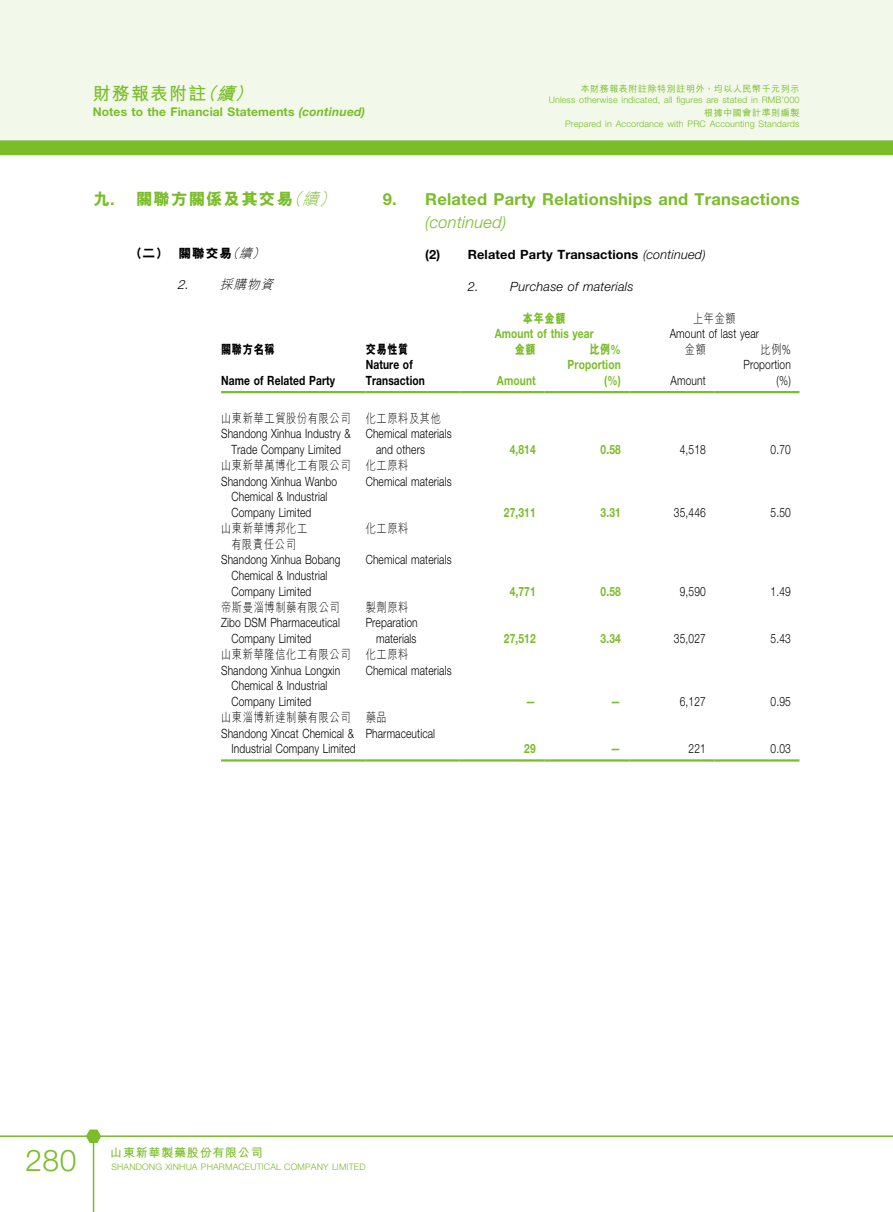
<style>
.page{position:relative;width:893px;height:1212px;background:#fff}
.page>*{position:absolute;margin:0;border:0;box-sizing:border-box;transform-origin:0 0}
.t1{font:300 30px "Helvetica Neue LT Std";color:#79bd28}
.t2{font:700 18px "M Hei HK";letter-spacing:.065em;color:#79bd28}
.Subhead_1__e{font:700 16.5px/22.5px "Helvetica Neue LT Std";letter-spacing:.015em;color:#79bd28}
.Subhead_1__c{font:800 16.5px "M Hei HK";letter-spacing:.065em;color:#79bd28}
.Body_text__e{font:300 12.75px "Helvetica Neue LT Std";letter-spacing:.015em;color:#000;scale:.8 1}
.Body_text__e-2{font:300 12.75px "M Hei HK";letter-spacing:.065em;color:#000;scale:.8 1}
.Body_text__e-3{font:700 12.75px "Helvetica Neue LT Std";letter-spacing:.015em;color:#79bd28;scale:.8 1}
.Subhead_2__e{font:700 12.75px "Helvetica Neue LT Std";letter-spacing:.015em;color:#000}
.Body_text__e-4{font:700 12.75px "Helvetica Neue LT Std";letter-spacing:.015em;color:#000;scale:.8 1}
.Subhead_3__e{font:italic 300 12.75px "Helvetica Neue LT Std";letter-spacing:.015em;color:#000}
.Subhead_2__c{font:800 12.75px "M Hei HK";color:#000}
.Body_text__e-5{font:800 12.75px "M Hei HK";letter-spacing:.065em;color:#79bd28;scale:.8 1}
.Body_text__e-6{font:800 12.75px "M Hei HK";letter-spacing:.065em;color:#000;scale:.8 1}
.Subhead_3__c{font:italic 300 12.75px "M Hei HK";color:#000}
.t3{font:700 12px "Helvetica Neue LT Std";letter-spacing:.015em;color:#79bd28}
.t4{font:700 12px "M Hei HK";letter-spacing:.065em;color:#79bd28}
.t5{font:300 9px "Helvetica Neue LT Std";letter-spacing:.015em;color:#79bd28}
.t6{font:500 9px "M Hei HK";letter-spacing:.065em;color:#79bd28}
.s1{font-style:italic}
.s2{font-family:"Helvetica Neue LT Std";font-weight:700}
.s3{font-weight:300;font-style:italic}
.s4{font-family:"Helvetica Neue LT Std"}
</style>
<div class="page">
<div style="left:0;top:0;width:893px;height:148px;background:#f2f8ea"></div>
<div style="left:0;top:140px;width:893px;height:15px;background:#79bd28"></div>
<hr style="left:0;top:1135px;width:893px;height:2px;background:#79bd28">
<hr style="left:93px;top:1135px;width:1px;height:77px;background:#79bd28">
<svg style="left:86px;top:1129px;width:15px;height:14px"></svg>
<hr style="left:221px;top:391px;width:145px;height:2px;background:#79bd28">
<hr style="left:366px;top:391px;width:93px;height:2px;background:#79bd28">
<hr style="left:459px;top:391px;width:85px;height:2px;background:#79bd28">
<hr style="left:544px;top:391px;width:85px;height:2px;background:#79bd28">
<hr style="left:629px;top:391px;width:85px;height:2px;background:#79bd28">
<hr style="left:714px;top:391px;width:85px;height:2px;background:#79bd28">
<hr style="left:221px;top:759px;width:145px;height:2px;background:#79bd28">
<hr style="left:366px;top:759px;width:93px;height:2px;background:#79bd28">
<hr style="left:459px;top:759px;width:85px;height:2px;background:#79bd28">
<hr style="left:544px;top:759px;width:85px;height:2px;background:#79bd28">
<hr style="left:629px;top:759px;width:85px;height:2px;background:#79bd28">
<hr style="left:714px;top:759px;width:85px;height:2px;background:#79bd28">
<h2 class="t2" style="left:93px;top:80px;width:168px">財務報表附註<span class="s1">（續）</span></h2>
<p class="t3" style="left:93px;top:104px;width:274px">Notes to the Financial Statements <span class="s1">(continued)</span></p>
<p class="t6" style="left:581px;top:82px;width:220px">本財務報表附註除特別註明外，均以人民幣千元列示</p>
<p class="t5" style="left:549px;top:94px;width:252px">Unless otherwise indicated, all figures are stated in RMB’000</p>
<p class="t6" style="left:704px;top:106px;width:97px">根據中國會計準則編製</p>
<p class="t5" style="left:565px;top:118px;width:236px">Prepared in Accordance with PRC Accounting Standards</p>
<p class="Subhead_1__c" style="left:94px;top:191px;width:248px">九<span class="s2">.</span> 關聯方關係及其交易<span class="s3">（續）</span></p>
<p class="Subhead_2__c" style="left:130px;top:247px;width:140px">（二） 關聯交易<span class="s3">（續）</span></p>
<p class="Subhead_3__c" style="left:177px;top:278px;width:101px"><span class="s4">2.</span> 採購物資</p>
<p class="Subhead_1__e" style="left:425px;top:188px;width:376px;text-indent:-43px">9. Related Party Relationships and Transactions <span class="s3">(continued)</span></p>
<p class="Subhead_2__e" style="left:425px;top:247px;width:282px">(2) Related Party Transactions <span class="s3">(continued)</span></p>
<p class="Subhead_3__e" style="left:468px;top:278px;width:12px">2.</p>
<p class="Subhead_3__e" style="left:510px;top:278px;width:125px">Purchase of materials</p>
<p class="Body_text__e-5" style="left:523px;top:311px;width:55px">本年金額</p>
<p class="Body_text__e-2" style="left:693px;top:311px;width:55px">上年金額</p>
<p class="Body_text__e-3" style="left:495px;top:325px;width:126px">Amount of this year</p>
<p class="Body_text__e" style="left:670px;top:325px;width:113px">Amount of last year</p>
<p class="Body_text__e-6" style="left:221px;top:343px;width:69px">關聯方名稱</p>
<p class="Body_text__e-6" style="left:366px;top:343px;width:55px">交易性質</p>
<p class="Body_text__e-5" style="left:515px;top:343px;width:28px">金額</p>
<p class="Body_text__e-5" style="left:589px;top:343px;width:41px">比例<span class="s2">%</span></p>
<p class="Body_text__e-2" style="left:685px;top:343px;width:28px">金額</p>
<p class="Body_text__e-2" style="left:761px;top:343px;width:39px">比例<span class="s4">%</span></p>
<p class="Body_text__e-4" style="left:221px;top:373px;width:144px">Name of Related Party</p>
<p class="Body_text__e-4" style="left:366px;top:357px;width:60px">Nature of</p>
<p class="Body_text__e-4" style="left:366px;top:373px;width:76px">Transaction</p>
<p class="Body_text__e-3" style="left:497px;top:373px;width:50px">Amount</p>
<p class="Body_text__e-3" style="left:568px;top:357px;width:68px">Proportion</p>
<p class="Body_text__e-3" style="left:604px;top:373px;width:22px">(%)</p>
<p class="Body_text__e" style="left:671px;top:373px;width:46px">Amount</p>
<p class="Body_text__e" style="left:743px;top:357px;width:61px">Proportion</p>
<p class="Body_text__e" style="left:777px;top:373px;width:19px">(%)</p>
<p class="Body_text__e-2" style="left:221px;top:412px;width:163px">山東新華工貿股份有限公司</p>
<p class="Body_text__e-2" style="left:366px;top:412px;width:96px">化工原料及其他</p>
<p class="Body_text__e" style="left:221px;top:426px;width:164px">Shandong Xinhua Industry &amp;</p>
<p class="Body_text__e" style="left:231px;top:442px;width:138px">Trade Company Limited</p>
<p class="Body_text__e" style="left:366px;top:426px;width:109px">Chemical materials</p>
<p class="Body_text__e" style="left:376px;top:442px;width:63px">and others</p>
<p class="Body_text__e-3" style="left:510px;top:442px;width:34px">4,814</p>
<p class="Body_text__e-3" style="left:601px;top:442px;width:27px">0.58</p>
<p class="Body_text__e" style="left:680px;top:442px;width:34px">4,518</p>
<p class="Body_text__e" style="left:771px;top:442px;width:27px">0.70</p>
<p class="Body_text__e-2" style="left:221px;top:459px;width:163px">山東新華萬博化工有限公司</p>
<p class="Body_text__e-2" style="left:366px;top:459px;width:55px">化工原料</p>
<p class="Body_text__e" style="left:221px;top:473px;width:147px">Shandong Xinhua Wanbo</p>
<p class="Body_text__e" style="left:231px;top:489px;width:121px">Chemical &amp; Industrial</p>
<p class="Body_text__e" style="left:231px;top:505px;width:102px">Company Limited</p>
<p class="Body_text__e" style="left:366px;top:473px;width:109px">Chemical materials</p>
<p class="Body_text__e-2" style="left:221px;top:522px;width:109px">山東新華博邦化工</p>
<p class="Body_text__e-2" style="left:231px;top:538px;width:82px">有限責任公司</p>
<p class="Body_text__e" style="left:221px;top:552px;width:151px">Shandong Xinhua Bobang</p>
<p class="Body_text__e" style="left:231px;top:568px;width:121px">Chemical &amp; Industrial</p>
<p class="Body_text__e" style="left:231px;top:583px;width:102px">Company Limited</p>
<p class="Body_text__e-2" style="left:366px;top:522px;width:55px">化工原料</p>
<p class="Body_text__e" style="left:366px;top:552px;width:109px">Chemical materials</p>
<p class="Body_text__e-3" style="left:504px;top:505px;width:41px">27,311</p>
<p class="Body_text__e-3" style="left:601px;top:505px;width:27px">3.31</p>
<p class="Body_text__e" style="left:674px;top:505px;width:41px">35,446</p>
<p class="Body_text__e" style="left:771px;top:505px;width:27px">5.50</p>
<p class="Body_text__e-3" style="left:510px;top:583px;width:34px">4,771</p>
<p class="Body_text__e-3" style="left:601px;top:583px;width:27px">0.58</p>
<p class="Body_text__e" style="left:680px;top:583px;width:34px">9,590</p>
<p class="Body_text__e" style="left:771px;top:583px;width:27px">1.49</p>
<p class="Body_text__e-2" style="left:221px;top:601px;width:150px">帝斯曼淄博制藥有限公司</p>
<p class="Body_text__e-2" style="left:366px;top:601px;width:55px">製劑原料</p>
<p class="Body_text__e" style="left:221px;top:615px;width:150px">Zibo DSM Pharmaceutical</p>
<p class="Body_text__e" style="left:231px;top:631px;width:102px">Company Limited</p>
<p class="Body_text__e" style="left:366px;top:615px;width:67px">Preparation</p>
<p class="Body_text__e" style="left:376px;top:631px;width:52px">materials</p>
<p class="Body_text__e-3" style="left:504px;top:631px;width:41px">27,512</p>
<p class="Body_text__e-3" style="left:601px;top:631px;width:27px">3.34</p>
<p class="Body_text__e" style="left:674px;top:631px;width:41px">35,027</p>
<p class="Body_text__e" style="left:771px;top:631px;width:27px">5.43</p>
<p class="Body_text__e-2" style="left:221px;top:648px;width:163px">山東新華隆信化工有限公司</p>
<p class="Body_text__e-2" style="left:366px;top:648px;width:55px">化工原料</p>
<p class="Body_text__e" style="left:221px;top:662px;width:151px">Shandong Xinhua Longxin</p>
<p class="Body_text__e" style="left:231px;top:678px;width:121px">Chemical &amp; Industrial</p>
<p class="Body_text__e" style="left:231px;top:694px;width:102px">Company Limited</p>
<p class="Body_text__e" style="left:366px;top:662px;width:109px">Chemical materials</p>
<p class="Body_text__e-2" style="left:221px;top:711px;width:163px">山東淄博新達制藥有限公司</p>
<p class="Body_text__e-2" style="left:366px;top:711px;width:28px">藥品</p>
<p class="Body_text__e" style="left:221px;top:725px;width:168px">Shandong Xincat Chemical &amp;</p>
<p class="Body_text__e" style="left:231px;top:741px;width:157px">Industrial Company Limited</p>
<p class="Body_text__e" style="left:366px;top:725px;width:88px">Pharmaceutical</p>
<p class="Body_text__e-3" style="left:526px;top:694px;width:14px">—</p>
<p class="Body_text__e-3" style="left:611px;top:694px;width:14px">—</p>
<p class="Body_text__e" style="left:680px;top:694px;width:34px">6,127</p>
<p class="Body_text__e" style="left:771px;top:694px;width:27px">0.95</p>
<p class="Body_text__e-3" style="left:524px;top:741px;width:16px">29</p>
<p class="Body_text__e-3" style="left:611px;top:741px;width:14px">—</p>
<p class="Body_text__e" style="left:689px;top:741px;width:23px">221</p>
<p class="Body_text__e" style="left:771px;top:741px;width:27px">0.03</p>
<h1 class="t1" style="left:25px;top:1142px;width:52px">280</h1>
<p class="t4" style="left:110px;top:1144px;width:154px">山東新華製藥股份有限公司</p>
<p class="t5" style="left:111px;top:1161px;width:256px">SHANDONG XINHUA PHARMACEUTICAL COMPANY LIMITED</p>
</div>
